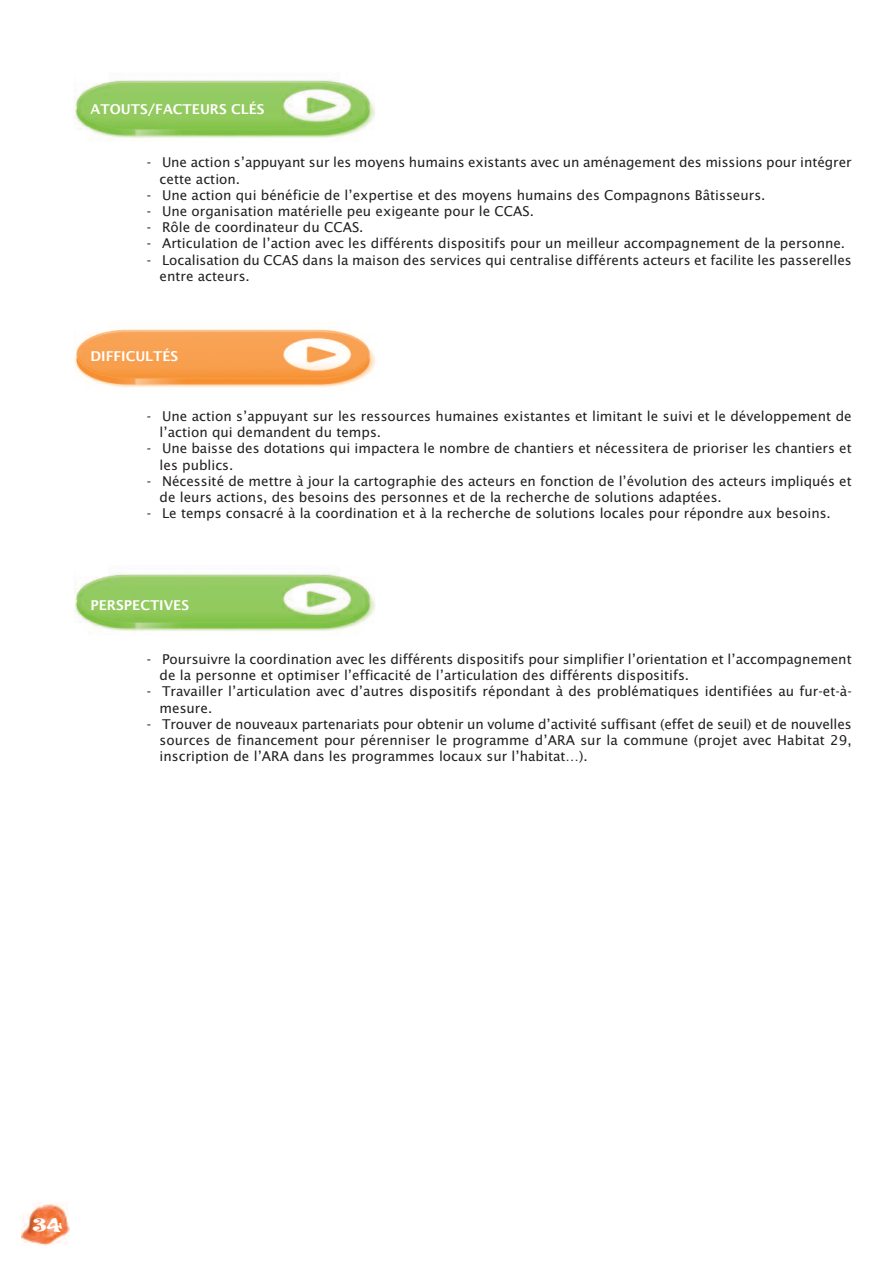
<style>
.page{position:relative;width:893px;height:1263px;background:#fff}
.page>*{position:absolute;margin:0;border:0;box-sizing:border-box;transform-origin:0 0}
.t1{font:16.5px "Ravie";color:#fff}
.t2{font:13.5px/16.2px "Lucida Sans";color:#231f20}
.t3{font:600 13.5px "Lucida Sans";color:#fff}
</style>
<div class="page">
<img style="left:22px;top:1202px;width:48px;height:43px">
<img style="left:74px;top:77px;width:301px;height:62px">
<img style="left:74px;top:567px;width:301px;height:65px">
<img style="left:74px;top:329px;width:302px;height:59px">
<p class="t3" style="left:91px;top:101px;width:175px">ATOUTS/FACTEURS CLÉS</p>
<p class="t2" style="left:160px;top:155px;width:694px;text-indent:-13px">- Une action s’appuyant sur les moyens humains existants avec un aménagement des missions pour intégrer cette action.</p>
<p class="t2" style="left:147px;top:187px;width:620px">- Une action qui bénéficie de l’expertise et des moyens humains des Compagnons Bâtisseurs.</p>
<p class="t2" style="left:147px;top:203px;width:389px">- Une organisation matérielle peu exigeante pour le CCAS.</p>
<p class="t2" style="left:147px;top:219px;width:218px">- Rôle de coordinateur du CCAS.</p>
<p class="t2" style="left:147px;top:236px;width:700px">- Articulation de l’action avec les différents dispositifs pour un meilleur accompagnement de la personne.</p>
<p class="t2" style="left:160px;top:252px;width:694px;text-indent:-13px">- Localisation du CCAS dans la maison des services qui centralise différents acteurs et facilite les passerelles entre acteurs.</p>
<p class="t3" style="left:91px;top:349px;width:89px">DIFFICULTÉS</p>
<p class="t2" style="left:160px;top:408px;width:694px;text-indent:-13px">- Une action s’appuyant sur les ressources humaines existantes et limitant le suivi et le développement de l’action qui demandent du temps.</p>
<p class="t2" style="left:160px;top:441px;width:694px;text-indent:-13px">- Une baisse des dotations qui impactera le nombre de chantiers et nécessitera de prioriser les chantiers et les publics.</p>
<p class="t2" style="left:160px;top:473px;width:694px;text-indent:-13px">- Nécessité de mettre à jour la cartographie des acteurs en fonction de l’évolution des acteurs impliqués et de leurs actions, des besoins des personnes et de la recherche de solutions adaptées.</p>
<p class="t2" style="left:147px;top:505px;width:685px">- Le temps consacré à la coordination et à la recherche de solutions locales pour répondre aux besoins.</p>
<p class="t3" style="left:91px;top:598px;width:100px">PERSPECTIVES</p>
<p class="t2" style="left:160px;top:651px;width:694px;text-indent:-13px">- Poursuivre la coordination avec les différents dispositifs pour simplifier l’orientation et l’accompagnement de la personne et optimiser l’efficacité de l’articulation des différents dispositifs.</p>
<p class="t2" style="left:160px;top:684px;width:694px;text-indent:-13px">- Travailler l’articulation avec d’autres dispositifs répondant à des problématiques identifiées au fur-et-à&shy;mesure.</p>
<p class="t2" style="left:160px;top:716px;width:694px;text-align:justify;text-indent:-13px">- Trouver de nouveaux partenariats pour obtenir un volume d’activité suffisant (effet de seuil) et de nouvelles sources de financement pour pérenniser le programme d’ARA sur la commune (projet avec Habitat 29, inscription de l’ARA dans les programmes locaux sur l’habitat…).</p>
<p class="t1" style="left:33px;top:1215px;width:31px">34</p>
</div>
